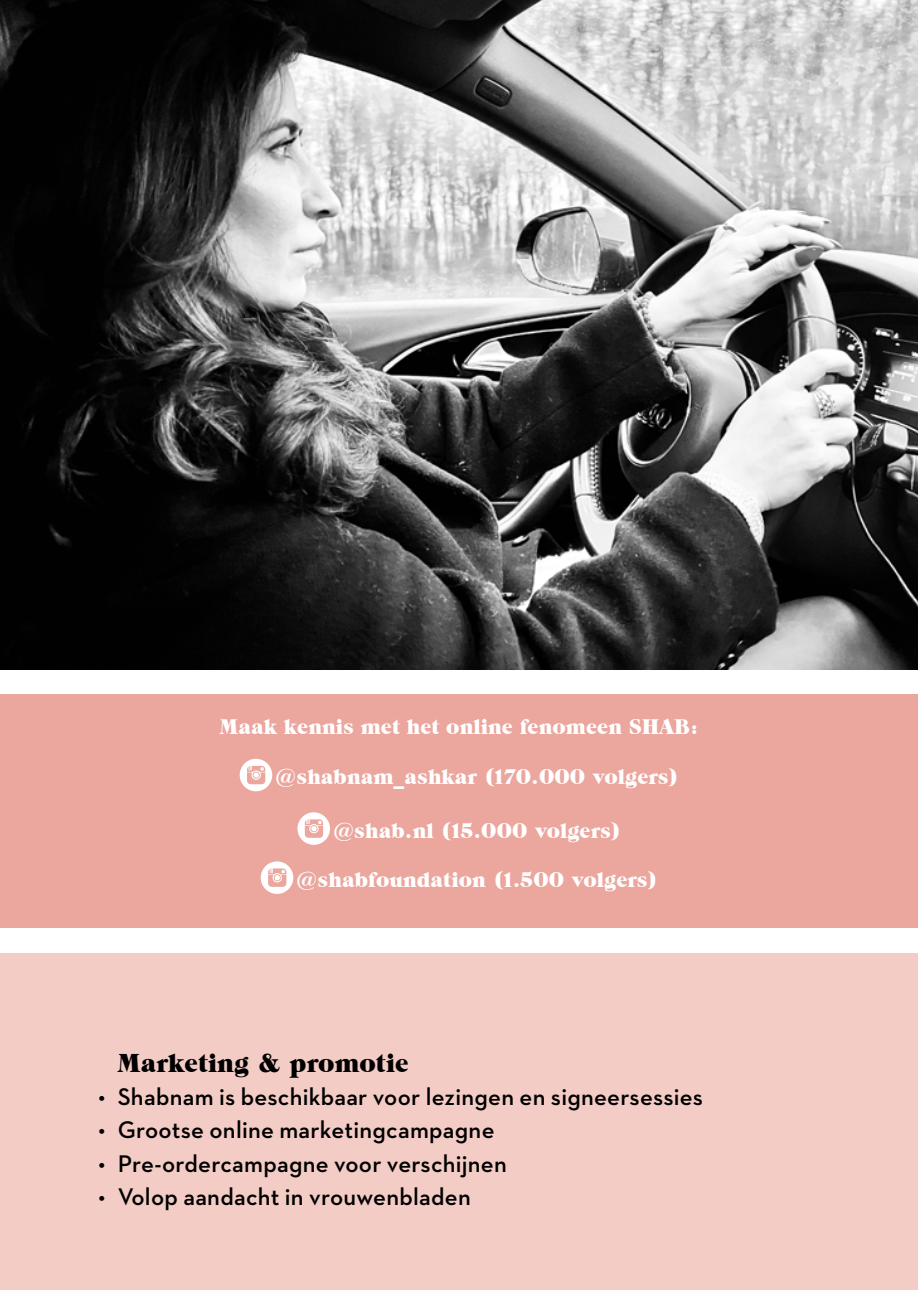
<style>
.page{position:relative;width:918px;height:1290px;background:#fff}
.page>*{position:absolute;margin:0;border:0;box-sizing:border-box;transform-origin:0 0}
.t1{font:26.25px "Grouch IT Cby BT";letter-spacing:.005em;color:#000}
.t2{font:600 24.5px "Neutraface 2 Text";letter-spacing:.01em;color:#000}
.t3{font:21.35px "Grouch IT Cby BT";letter-spacing:.005em;color:#fff}
</style>
<div class="page">
<div style="left:0;top:953px;width:918px;height:337px;background:#f3ccc5"></div>
<div style="left:0;top:694px;width:918px;height:234px;background:#eba69e"></div>
<img style="left:0;top:0;width:918px;height:670px">
<svg style="left:240px;top:759px;width:32px;height:32px"></svg>
<svg style="left:297px;top:812px;width:33px;height:33px"></svg>
<svg style="left:261px;top:861px;width:32px;height:33px"></svg>
<p class="t3" style="left:220px;top:713px;width:480px">Maak kennis met het online fenomeen SHAB:</p>
<p class="t3" style="left:275px;top:764px;width:405px">@shabnam_ashkar (170.000 volgers)</p>
<p class="t3" style="left:333px;top:817px;width:289px">@shab.nl (15.000 volgers)</p>
<p class="t3" style="left:296px;top:866px;width:362px">@shabfoundation (1.500 volgers)</p>
<p class="t1" style="left:118px;top:1046px;width:292px">Marketing &amp; promotie</p>
<p class="t2" style="left:98px;top:1081px;width:606px">• Shabnam is beschikbaar voor lezingen en signeersessies</p>
<p class="t2" style="left:98px;top:1114px;width:398px">• Grootse online marketingcampagne</p>
<p class="t2" style="left:98px;top:1148px;width:410px">• Pre-ordercampagne voor verschijnen</p>
<p class="t2" style="left:98px;top:1181px;width:374px">• Volop aandacht in vrouwenbladen</p>
</div>
